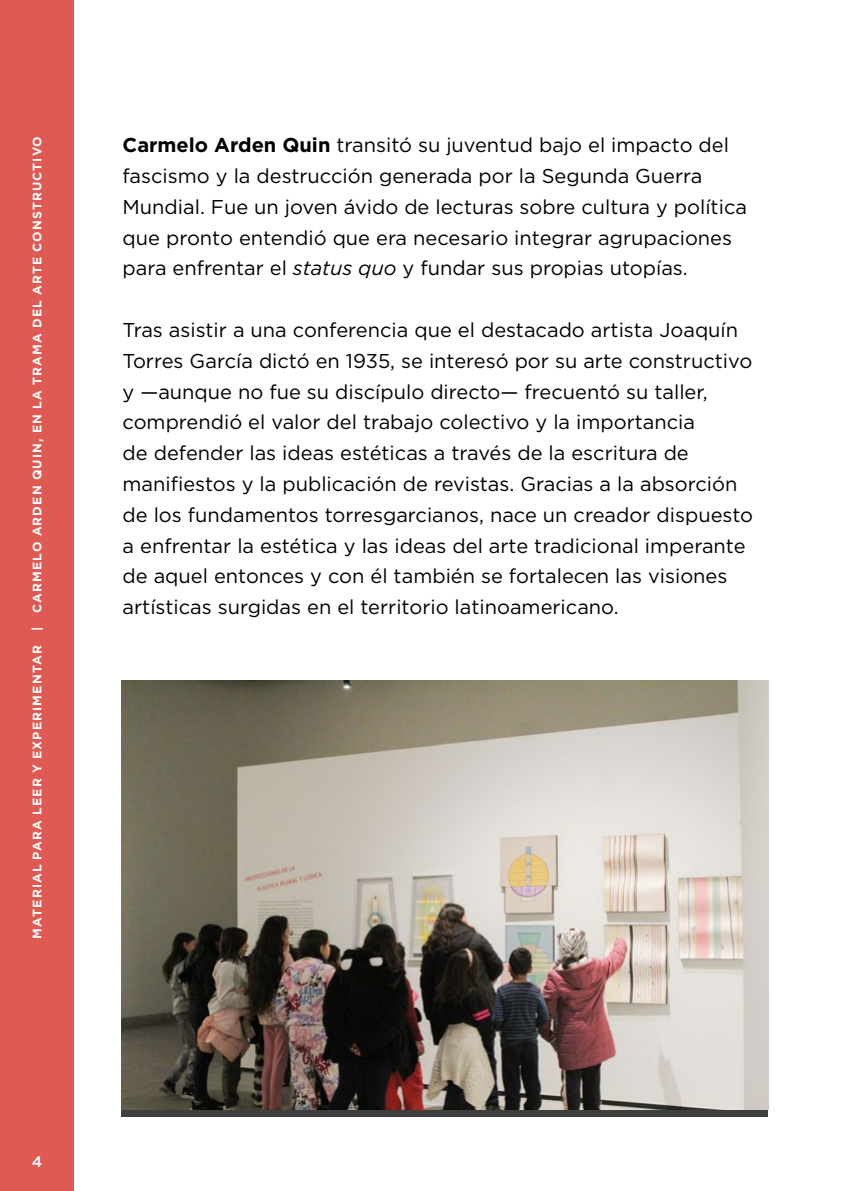
<style>
.page{position:relative;width:842px;height:1191px;background:#fff}
.page>*{position:absolute;margin:0;border:0;box-sizing:border-box;transform-origin:0 0}
.t1{font:20px/30.8px "Gotham";color:#000}
.t2{font:500 15.4px "Gotham";color:#fff}
.t3{font:700 12.4px "Gotham";letter-spacing:.09em;color:#fff}
.s1{font-weight:700}
.s2{font-style:italic}
</style>
<div class="page">
<div style="left:0;top:0;width:74px;height:1191px;background:#df5a53"></div>
<img style="left:122px;top:680px;width:646px;height:429px">
<p class="t3" style="left:29px;top:938px;width:804px;rotate:-90deg">MATERIAL PARA LEER Y EXPERIMENTAR | CARMELO ARDEN QUIN, EN LA TRAMA DEL ARTE CONSTRUCTIVO</p>
<p class="t1" style="left:123px;top:129px;width:626px"><span class="s1">Carmelo Arden Quin</span> transitó su juventud bajo el impacto del fascismo y la destrucción generada por la Segunda Guerra Mundial. Fue un joven ávido de lecturas sobre cultura y política que pronto entendió que era necesario integrar agrupaciones para enfrentar el <span class="s2">status quo</span> y fundar sus propias utopías.</p>
<p class="t1" style="left:123px;top:314px;width:632px">Tras asistir a una conferencia que el destacado artista Joaquín Torres García dictó en 1935, se interesó por su arte constructivo y —aunque no fue su discípulo directo— frecuentó su taller, comprendió el valor del trabajo colectivo y la importancia<br>de defender las ideas estéticas a través de la escritura de manifiestos y la publicación de revistas. Gracias a la absorción de los fundamentos torresgarcianos, nace un creador dispuesto a enfrentar la estética y las ideas del arte tradicional imperante de aquel entonces y con él también se fortalecen las visiones artísticas surgidas en el territorio latinoamericano.</p>
<p class="t2" style="left:32px;top:1151px;width:12px">4</p>
</div>
